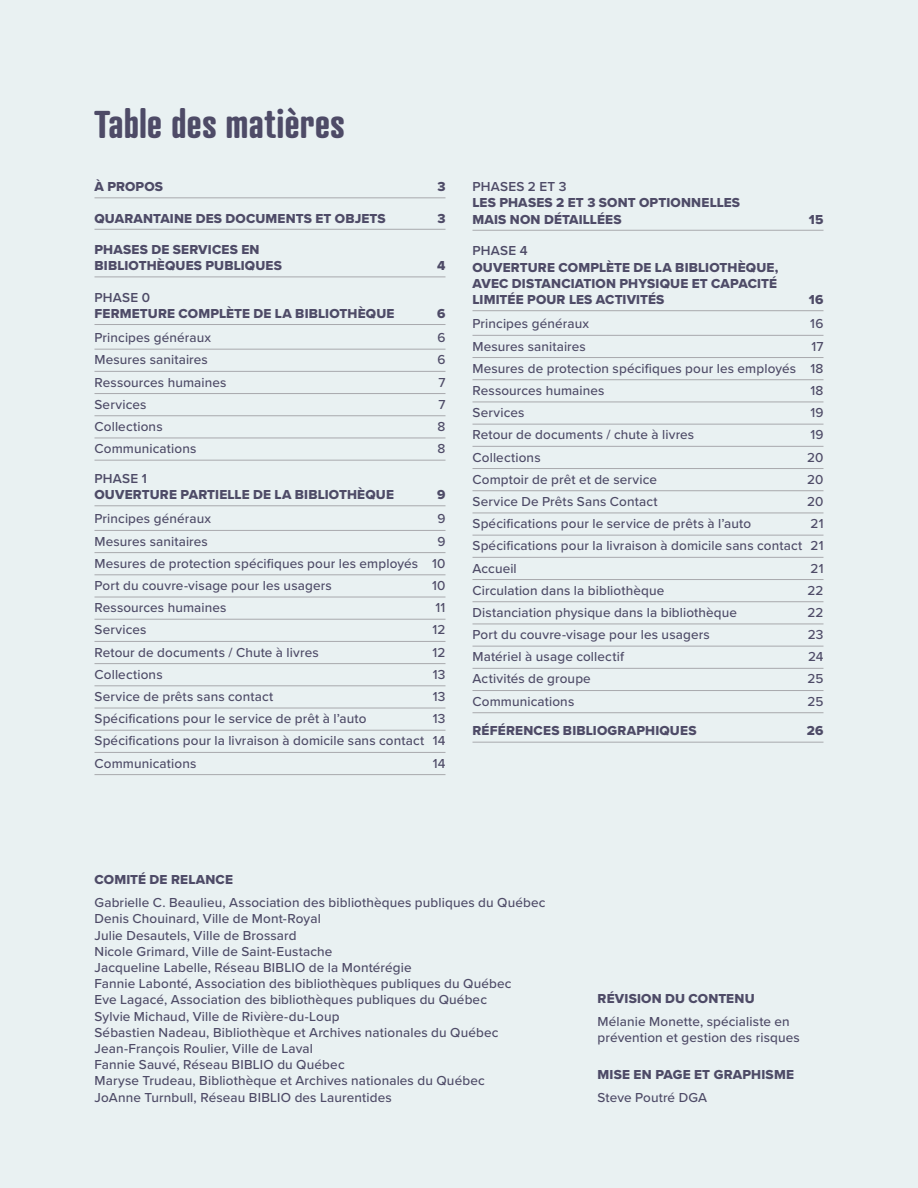
<style>
.page{position:relative;width:918px;height:1188px;background:#fff}
.page>*{position:absolute;margin:0;border:0;box-sizing:border-box;transform-origin:0 0}
.t1{font:700 37.5px "Atrament";color:#4e4b67}
.t2{font:500 13.5px/16.2px "Proxima Nova";letter-spacing:.01em;color:#4e4b67;text-align:justify}
.t3{font:13.5px/16.2px "Proxima Nova Extrabld";letter-spacing:.015em;color:#4e4b67}
.t4{font:600 13.5px "Proxima Nova";letter-spacing:.015em;color:#4e4b67}
</style>
<div class="page">
<div style="left:1px;top:1px;width:917px;height:1187px;background:#e9f1f2"></div>
<hr style="left:94px;top:198px;width:352px;height:1px;background:#a8a9ad">
<hr style="left:94px;top:229px;width:352px;height:1px;background:#a8a9ad">
<hr style="left:94px;top:277px;width:352px;height:1px;background:#a8a9ad">
<hr style="left:94px;top:324px;width:352px;height:1px;background:#a8a9ad">
<hr style="left:94px;top:349px;width:352px;height:1px;background:#a8a9ad">
<hr style="left:94px;top:371px;width:352px;height:1px;background:#a8a9ad">
<hr style="left:94px;top:393px;width:352px;height:1px;background:#a8a9ad">
<hr style="left:94px;top:416px;width:352px;height:1px;background:#a8a9ad">
<hr style="left:94px;top:438px;width:352px;height:1px;background:#a8a9ad">
<hr style="left:94px;top:460px;width:352px;height:1px;background:#a8a9ad">
<hr style="left:94px;top:506px;width:352px;height:1px;background:#a8a9ad">
<hr style="left:94px;top:530px;width:352px;height:1px;background:#a8a9ad">
<hr style="left:94px;top:552px;width:352px;height:1px;background:#a8a9ad">
<hr style="left:94px;top:575px;width:352px;height:1px;background:#a8a9ad">
<hr style="left:94px;top:597px;width:352px;height:1px;background:#a8a9ad">
<hr style="left:94px;top:619px;width:352px;height:1px;background:#a8a9ad">
<hr style="left:94px;top:641px;width:352px;height:1px;background:#a8a9ad">
<hr style="left:94px;top:663px;width:352px;height:1px;background:#a8a9ad">
<hr style="left:94px;top:686px;width:352px;height:1px;background:#a8a9ad">
<hr style="left:94px;top:708px;width:352px;height:1px;background:#a8a9ad">
<hr style="left:94px;top:730px;width:352px;height:1px;background:#a8a9ad">
<hr style="left:94px;top:752px;width:352px;height:1px;background:#a8a9ad">
<hr style="left:94px;top:774px;width:352px;height:1px;background:#a8a9ad">
<hr style="left:472px;top:230px;width:352px;height:1px;background:#a8a9ad">
<hr style="left:472px;top:310px;width:352px;height:1px;background:#a8a9ad">
<hr style="left:472px;top:335px;width:352px;height:1px;background:#a8a9ad">
<hr style="left:472px;top:357px;width:352px;height:1px;background:#a8a9ad">
<hr style="left:472px;top:379px;width:352px;height:1px;background:#a8a9ad">
<hr style="left:472px;top:402px;width:352px;height:1px;background:#a8a9ad">
<hr style="left:472px;top:424px;width:352px;height:1px;background:#a8a9ad">
<hr style="left:472px;top:446px;width:352px;height:1px;background:#a8a9ad">
<hr style="left:472px;top:468px;width:352px;height:1px;background:#a8a9ad">
<hr style="left:472px;top:490px;width:352px;height:1px;background:#a8a9ad">
<hr style="left:472px;top:513px;width:352px;height:1px;background:#a8a9ad">
<hr style="left:472px;top:535px;width:352px;height:1px;background:#a8a9ad">
<hr style="left:472px;top:557px;width:352px;height:1px;background:#a8a9ad">
<hr style="left:472px;top:579px;width:352px;height:1px;background:#a8a9ad">
<hr style="left:472px;top:601px;width:352px;height:1px;background:#a8a9ad">
<hr style="left:472px;top:624px;width:352px;height:1px;background:#a8a9ad">
<hr style="left:472px;top:646px;width:352px;height:1px;background:#a8a9ad">
<hr style="left:472px;top:668px;width:352px;height:1px;background:#a8a9ad">
<hr style="left:472px;top:690px;width:352px;height:1px;background:#a8a9ad">
<hr style="left:472px;top:712px;width:352px;height:1px;background:#a8a9ad">
<hr style="left:472px;top:742px;width:352px;height:1px;background:#a8a9ad">
<h1 class="t1" style="left:94px;top:100px;width:252px">Table des matières</h1>
<p class="t3" style="left:94px;top:178px;width:70px">À PROPOS</p>
<p class="t3" style="left:437px;top:178px;width:10px">3</p>
<p class="t3" style="left:94px;top:210px;width:293px">QUARANTAINE DES DOCUMENTS ET OBJETS</p>
<p class="t3" style="left:437px;top:210px;width:10px">3</p>
<p class="t3" style="left:94px;top:241px;width:189px">PHASES DE SERVICES EN<br>BIBLIOTHÈQUES PUBLIQUES</p>
<p class="t3" style="left:437px;top:257px;width:10px">4</p>
<p class="t4" style="left:94px;top:287px;width:57px">PHASE 0</p>
<p class="t3" style="left:94px;top:305px;width:302px">FERMETURE COMPLÈTE DE LA BIBLIOTHÈQUE</p>
<p class="t3" style="left:437px;top:305px;width:10px">6</p>
<p class="t2" style="left:94px;top:329px;width:118px">Principes généraux</p>
<p class="t2" style="left:437px;top:329px;width:10px">6</p>
<p class="t2" style="left:94px;top:351px;width:115px">Mesures sanitaires</p>
<p class="t2" style="left:437px;top:351px;width:10px">6</p>
<p class="t2" style="left:94px;top:374px;width:134px">Ressources humaines</p>
<p class="t2" style="left:438px;top:374px;width:9px">7</p>
<p class="t2" style="left:95px;top:396px;width:53px">Services</p>
<p class="t2" style="left:438px;top:396px;width:9px">7</p>
<p class="t2" style="left:95px;top:418px;width:70px">Collections</p>
<p class="t2" style="left:438px;top:418px;width:9px">8</p>
<p class="t2" style="left:95px;top:440px;width:103px">Communications</p>
<p class="t2" style="left:438px;top:440px;width:9px">8</p>
<p class="t4" style="left:95px;top:468px;width:54px">PHASE 1</p>
<p class="t3" style="left:95px;top:486px;width:301px">OUVERTURE PARTIELLE DE LA BIBLIOTHÈQUE</p>
<p class="t3" style="left:437px;top:486px;width:10px">9</p>
<p class="t2" style="left:95px;top:510px;width:118px">Principes généraux</p>
<p class="t2" style="left:437px;top:510px;width:10px">9</p>
<p class="t2" style="left:95px;top:533px;width:115px">Mesures sanitaires</p>
<p class="t2" style="left:95px;top:530px;width:353px;line-height:22.2px;text-indent:343px">9<br>Mesures de protection spécifiques pour les employés 10<br>Port du couvre-visage pour les usagers</p>
<p class="t2" style="left:432px;top:577px;width:15px">10</p>
<p class="t2" style="left:95px;top:599px;width:134px">Ressources humaines</p>
<p class="t2" style="left:436px;top:599px;width:11px">11</p>
<p class="t2" style="left:95px;top:621px;width:53px">Services</p>
<p class="t2" style="left:433px;top:621px;width:14px">12</p>
<p class="t2" style="left:95px;top:644px;width:226px">Retour de documents / Chute à livres</p>
<p class="t2" style="left:433px;top:644px;width:14px">12</p>
<p class="t2" style="left:95px;top:666px;width:70px">Collections</p>
<p class="t2" style="left:433px;top:666px;width:14px">13</p>
<p class="t2" style="left:95px;top:688px;width:180px">Service de prêts sans contact</p>
<p class="t2" style="left:433px;top:688px;width:14px">13</p>
<p class="t2" style="left:95px;top:710px;width:273px">Spécifications pour le service de prêt à l’auto</p>
<p class="t2" style="left:95px;top:707px;width:353px;line-height:22.2px;text-indent:338px">13<br>Spécifications pour la livraison à domicile sans contact 14<br>Communications</p>
<p class="t2" style="left:433px;top:754px;width:14px">14</p>
<p class="t4" style="left:472px;top:177px;width:95px">PHASES 2 ET 3</p>
<p class="t3" style="left:472px;top:195px;width:269px">LES PHASES 2 ET 3 SONT OPTIONNELLES<br>MAIS NON DÉTAILLÉES</p>
<p class="t4" style="left:472px;top:241px;width:57px">PHASE 4</p>
<p class="t3" style="left:472px;top:259px;width:307px;text-align:justify">OUVERTURE COMPLÈTE DE LA BIBLIOTHÈQUE, AVEC DISTANCIATION PHYSIQUE ET CAPACITÉ LIMITÉE POUR LES ACTIVITÉS</p>
<p class="t3" style="left:809px;top:211px;width:16px">15</p>
<p class="t3" style="left:809px;top:291px;width:16px">16</p>
<p class="t2" style="left:472px;top:315px;width:118px">Principes généraux</p>
<p class="t2" style="left:810px;top:315px;width:15px">16</p>
<p class="t2" style="left:472px;top:337px;width:115px">Mesures sanitaires</p>
<p class="t2" style="left:472px;top:334px;width:352px;line-height:22.2px;text-indent:339px">17<br>Mesures de protection spécifiques pour les employés 18<br>Ressources humaines</p>
<p class="t2" style="left:810px;top:382px;width:15px">18</p>
<p class="t2" style="left:473px;top:404px;width:53px">Services</p>
<p class="t2" style="left:810px;top:404px;width:15px">19</p>
<p class="t2" style="left:473px;top:426px;width:223px">Retour de documents / chute à livres</p>
<p class="t2" style="left:810px;top:426px;width:15px">19</p>
<p class="t2" style="left:473px;top:448px;width:70px">Collections</p>
<p class="t2" style="left:807px;top:448px;width:18px">20</p>
<p class="t2" style="left:473px;top:471px;width:186px">Comptoir de prêt et de service</p>
<p class="t2" style="left:807px;top:471px;width:18px">20</p>
<p class="t2" style="left:473px;top:493px;width:187px">Service De Prêts Sans Contact</p>
<p class="t2" style="left:807px;top:493px;width:18px">20</p>
<p class="t2" style="left:473px;top:515px;width:280px">Spécifications pour le service de prêts à l’auto</p>
<p class="t2" style="left:473px;top:512px;width:353px;line-height:22.2px;text-indent:338px">21<br>Spécifications pour la livraison à domicile sans contact 21<br>Accueil</p>
<p class="t2" style="left:811px;top:559px;width:15px">21</p>
<p class="t2" style="left:473px;top:582px;width:193px">Circulation dans la bibliothèque</p>
<p class="t2" style="left:808px;top:582px;width:17px">22</p>
<p class="t2" style="left:472px;top:604px;width:266px">Distanciation physique dans la bibliothèque</p>
<p class="t2" style="left:808px;top:604px;width:17px">22</p>
<p class="t2" style="left:472px;top:626px;width:239px">Port du couvre-visage pour les usagers</p>
<p class="t2" style="left:808px;top:626px;width:17px">23</p>
<p class="t2" style="left:472px;top:648px;width:153px">Matériel à usage collectif</p>
<p class="t2" style="left:808px;top:648px;width:17px">24</p>
<p class="t2" style="left:472px;top:670px;width:120px">Activités de groupe</p>
<p class="t2" style="left:808px;top:670px;width:17px">25</p>
<p class="t2" style="left:472px;top:693px;width:103px">Communications</p>
<p class="t2" style="left:808px;top:693px;width:17px">25</p>
<p class="t3" style="left:472px;top:723px;width:226px">RÉFÉRENCES BIBLIOGRAPHIQUES</p>
<p class="t3" style="left:807px;top:723px;width:18px">26</p>
<p class="t3" style="left:94px;top:871px;width:140px">COMITÉ DE RELANCE</p>
<p class="t2" style="left:94px;top:894px;width:453px;text-align:left">Gabrielle C. Beaulieu, Association des bibliothèques publiques du Québec Denis Chouinard, Ville de Mont-Royal<br>Julie Desautels, Ville de Brossard<br>Nicole Grimard, Ville de Saint-Eustache<br>Jacqueline Labelle, Réseau BIBLIO de la Montérégie<br>Fannie Labonté, Association des bibliothèques publiques du Québec<br>Eve Lagacé, Association des bibliothèques publiques du Québec<br>Sylvie Michaud, Ville de Rivière-du-Loup<br>Sébastien Nadeau, Bibliothèque et Archives nationales du Québec Jean-François Roulier, Ville de Laval<br>Fannie Sauvé, Réseau BIBLIO du Québec<br>Maryse Trudeau, Bibliothèque et Archives nationales du Québec<br>JoAnne Turnbull, Réseau BIBLIO des Laurentides</p>
<p class="t3" style="left:598px;top:990px;width:159px">RÉVISION DU CONTENU</p>
<p class="t2" style="left:598px;top:1013px;width:204px">Mélanie Monette, spécialiste en prévention et gestion des risques</p>
<p class="t3" style="left:598px;top:1066px;width:198px">MISE EN PAGE ET GRAPHISME</p>
<p class="t2" style="left:598px;top:1089px;width:111px">Steve Poutré DGA</p>
</div>
